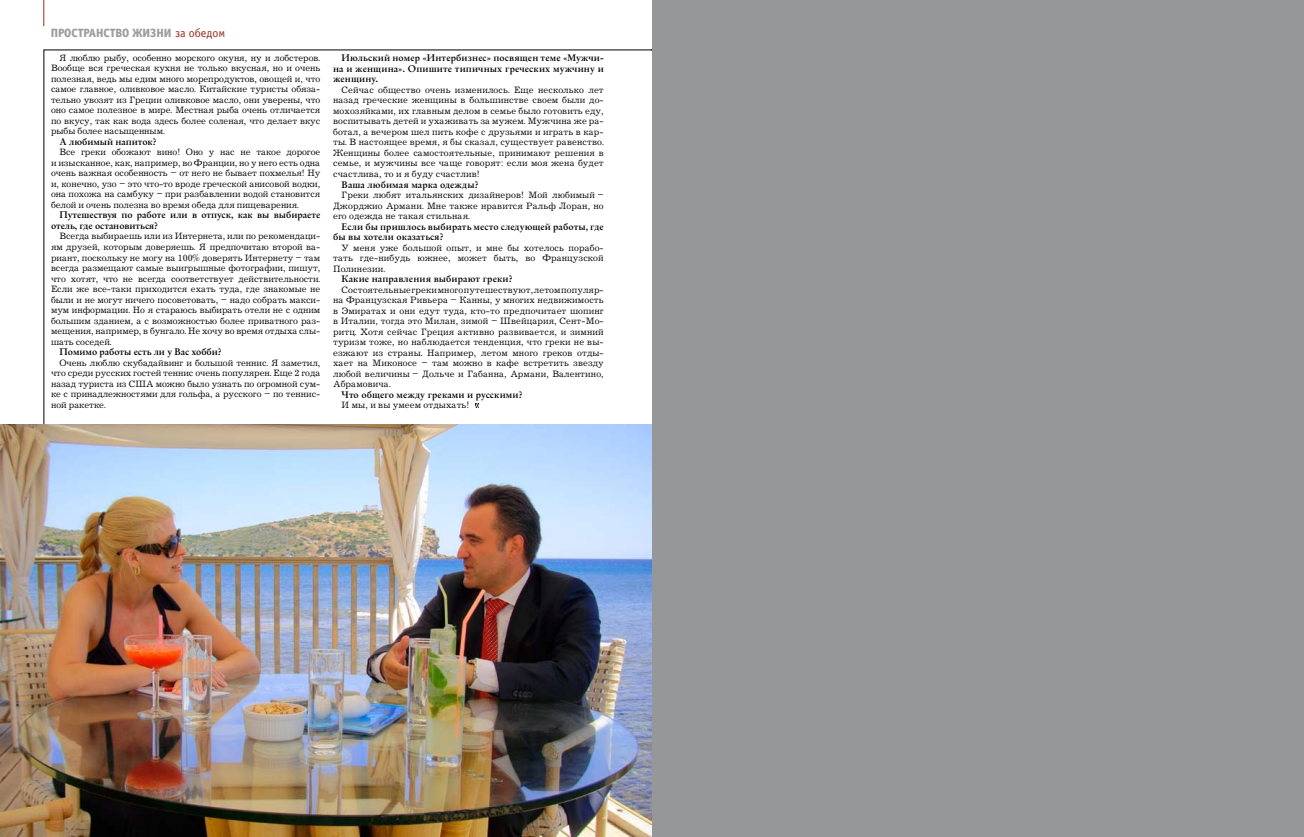
<style>
.page{position:relative;width:1304px;height:837px;background:#fff}
.page>*{position:absolute;margin:0;border:0;box-sizing:border-box;transform-origin:0 0}
.t1{font:12px "Officina Sans Extra Bold C";color:#9c9d9f}
.t2{font:9.5px/10.5px "Journal C";letter-spacing:.01em;color:#000;text-align:justify}
.t3{font:700 9.5px/10.5px "Original Garamond CBT";letter-spacing:.01em;color:#000}
.s1{font-family:"Officina Sans Book OSC";color:#992e22}
</style>
<div class="page">
<svg style="left:43px;top:0;width:1px;height:26px"></svg>
<div style="left:652px;top:0;width:652px;height:836px;background:#969799"></div>
<img style="left:0;top:424px;width:652px;height:412px">
<svg style="left:476px;top:403px;width:3px;height:5px"></svg>
<p class="t1" style="left:51px;top:26px;width:176px">ПРОСТРАНСТВО ЖИЗНИ <span class="s1">за обедом</span></p>
<p class="t2" style="left:51px;top:53px;width:271px;text-indent:9px">Я люблю рыбу, особенно морского окуня, ну и лобстеров.<br>Вообще вся греческая кухня не только вкусная, но и очень полезная, ведь мы едим много морепродуктов, овощей и, что самое главное, оливковое масло. Китайские туристы обяза&shy;тельно увозят из Греции оливковое масло, они уверены, что оно самое полезное в мире. Местная рыба очень отличается по вкусу, так как вода здесь более соленая, что делает вкус рыбы более насыщенным.</p>
<p class="t3" style="left:60px;top:136px;width:99px">А любимый напиток?</p>
<p class="t2" style="left:51px;top:147px;width:271px;text-indent:9px">Все греки обожают вино! Оно у нас не такое дорогое и изысканное, как, например, во Франции, но у него есть одна очень важная особенность – от него не бывает похмелья! Ну и, конечно, узо – это что-то вроде греческой анисовой водки, она похожа на самбуку – при разбавлении водой становится белой и очень полезна во время обеда для пищеварения.</p>
<p class="t3" style="left:51px;top:210px;width:271px;text-indent:9px">Путешествуя по работе или в отпуск, как вы выбираете отель, где остановиться?</p>
<p class="t2" style="left:51px;top:231px;width:271px;text-indent:9px">Всегда выбираешь или из Интернета, или по рекомендаци&shy;ям друзей, которым доверяешь. Я предпочитаю второй ва&shy;риант, поскольку не могу на 100% доверять Интернету – там всегда размещают самые выигрышные фотографии, пишут, что хотят, что не всегда соответствует действительности.<br>Если же все-таки приходится ехать туда, где знакомые не были и не могут ничего посоветовать, – надо собрать макси&shy;мум информации. Но я стараюсь выбирать отели не с одним большим зданием, а с возможностью более приватного раз&shy;мещения, например, в бунгало. Не хочу во время отдыха слы&shy;шать соседей.</p>
<p class="t3" style="left:60px;top:346px;width:164px">Помимо работы есть ли у Вас хобби?</p>
<p class="t2" style="left:51px;top:357px;width:271px;text-indent:9px">Очень люблю скубадайвинг и большой теннис. Я заметил, что среди русских гостей теннис очень популярен. Еще 2 года назад туриста из США можно было узнать по огромной сум&shy;ке с принадлежностями для гольфа, а русского – по теннис&shy;ной ракетке.</p>
<p class="t3" style="left:333px;top:53px;width:272px;text-align:justify;text-indent:9px">Июльский номер «Интербизнес» посвящен теме «Мужчи&shy;на и женщина». Опишите типичных греческих мужчину и женщину.</p>
<p class="t2" style="left:333px;top:85px;width:272px;text-indent:9px">Сейчас общество очень изменилось. Еще несколько лет назад греческие женщины в большинстве своем были до&shy;мохозяйками, их главным делом в семье было готовить еду, воспитывать детей и ухаживать за мужем. Мужчина же ра&shy;ботал, а вечером шел пить кофе с друзьями и играть в кар&shy;ты. В настоящее время, я бы сказал, существует равенство.<br>Женщины более самостоятельные, принимают решения в семье, и мужчины все чаще говорят: если моя жена будет счастлива, то и я буду счастлив!</p>
<p class="t3" style="left:342px;top:179px;width:139px">Ваша любимая марка одежды?</p>
<p class="t2" style="left:333px;top:190px;width:272px;text-indent:9px">Греки любят итальянских дизайнеров! Мой любимый – Джорджио Армани. Мне также нравится Ральф Лоран, но его одежда не такая стильная.</p>
<p class="t3" style="left:333px;top:221px;width:272px;text-indent:9px">Если бы пришлось выбирать место следующей работы, где бы вы хотели оказаться?</p>
<p class="t2" style="left:333px;top:242px;width:272px;text-indent:9px">У меня уже большой опыт, и мне бы хотелось порабо&shy;тать где-нибудь южнее, может быть, во Французской Полинезии.</p>
<p class="t3" style="left:342px;top:273px;width:173px">Какие направления выбирают греки?</p>
<p class="t2" style="left:333px;top:284px;width:272px;text-indent:9px">Состоятельные греки много путешествуют, летом популяр&shy;на Французская Ривьера – Канны, у многих недвижимость в Эмиратах и они едут туда, кто-то предпочитает шопинг в Италии, тогда это Милан, зимой – Швейцария, Сент-Мо&shy;ритц. Хотя сейчас Греция активно развивается, и зимний туризм тоже, но наблюдается тенденция, что греки не вы&shy;езжают из страны. Например, летом много греков отды&shy;хает на Миконосе – там можно в кафе встретить звезду любой величины – Дольче и Габанна, Армани, Валентино, Абрамовича.</p>
<p class="t3" style="left:342px;top:389px;width:183px">Что общего между греками и русскими?</p>
<p class="t2" style="left:342px;top:400px;width:129px">И мы, и вы умеем отдыхать!</p>
</div>
